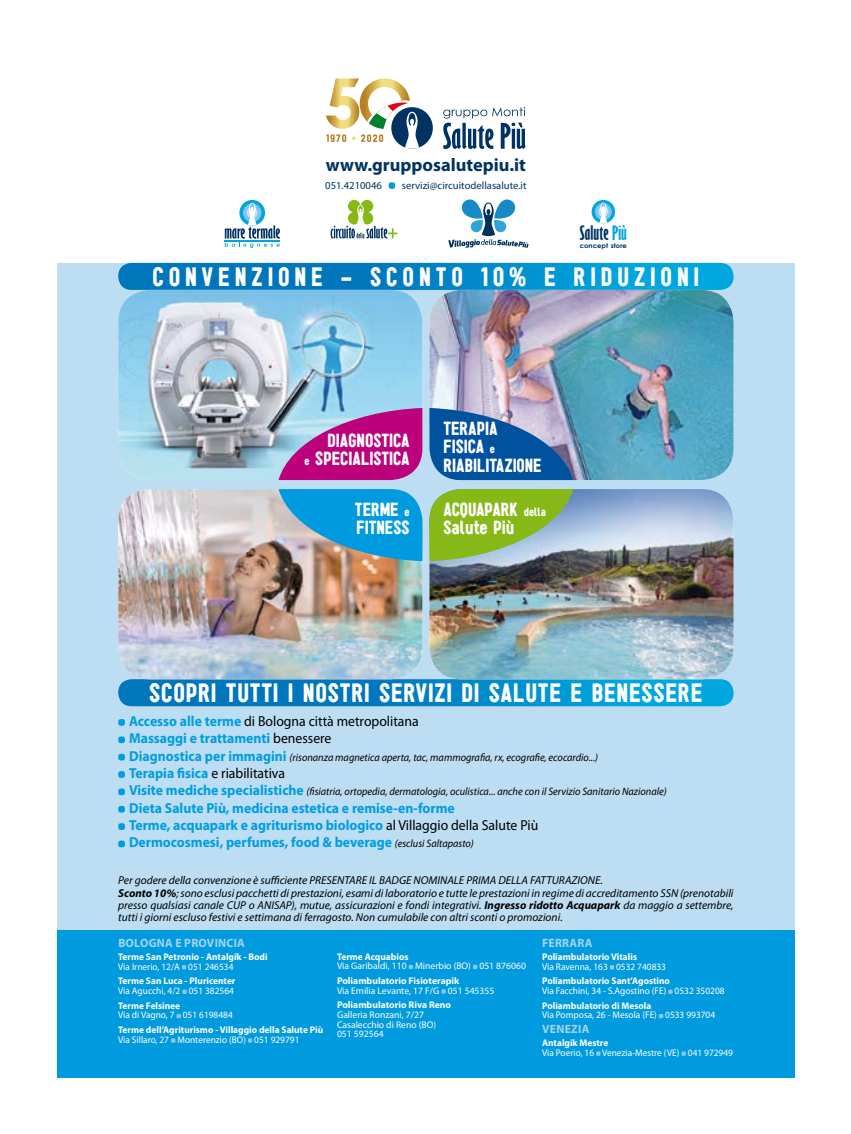
<style>
.page{position:relative;width:851px;height:1134px;background:#fff}
.page>*{position:absolute;margin:0;border:0;box-sizing:border-box;transform-origin:0 0}
.t1{font:27.75px "Sugo";letter-spacing:.025em;color:#fff}
.t2{font:27.75px "Sugo";letter-spacing:.17em;color:#fff}
.t3{font:19.75px/18.5px "Sugo";color:#fff}
.t4{font:700 extra-condensed 18.5px "Gill Sans";color:#003362;scale:1.1 1}
.t5{font:700 18.25px "Myriad Pro";color:#003362}
.t6{font:700 14.5px/17.2px "Myriad Pro";color:#009ee0;scale:.95 1}
.t7{font:14.5px "Myriad Pro";color:#000;scale:.95 1}
.t8{font:700 12px "Myriad Pro";letter-spacing:.02em;color:#a3d3ef}
.t9{font:italic 11.5px/12px "Myriad Pro";color:#000}
.t10{font:italic 10.75px "Myriad Pro";color:#000;scale:.95 1}
.t11{font:10.5px "Myriad Pro";color:#003362}
.t12{font:9.75px/9.8px "Myriad Pro";color:#fff}
.t13{font:700 9.75px "Myriad Pro";color:#fff}
.t14{font:700 6.5px "Century Gothic";color:#003362;scale:1.05 1}
.s1{color:#00a6de}
.s2{font-size:12.5px}
.s3{font-weight:400;color:#000}
.s4{font-weight:700;font-style:normal;font-size:14.5px;color:#009ee0}
.s5{font-weight:700;color:#009ee0}
.s6{font-weight:400;font-style:italic;font-size:10.75px;color:#000}
.s7{font-weight:700}
</style>
<div class="page">
<div style="left:57px;top:930px;width:737px;height:147px;background:#009bde"></div>
<div style="left:57px;top:263px;width:737px;height:667px;background:#bdddf2"></div>
<svg style="left:182px;top:965px;width:4px;height:4px"></svg>
<svg style="left:182px;top:989px;width:5px;height:5px"></svg>
<svg style="left:176px;top:1014px;width:5px;height:4px"></svg>
<svg style="left:171px;top:1038px;width:4px;height:5px"></svg>
<svg style="left:248px;top:1038px;width:4px;height:5px"></svg>
<svg style="left:408px;top:965px;width:5px;height:4px"></svg>
<svg style="left:473px;top:965px;width:4px;height:4px"></svg>
<svg style="left:441px;top:989px;width:4px;height:4px"></svg>
<svg style="left:609px;top:965px;width:5px;height:4px"></svg>
<svg style="left:668px;top:989px;width:4px;height:5px"></svg>
<svg style="left:658px;top:1014px;width:5px;height:4px"></svg>
<svg style="left:596px;top:1051px;width:4px;height:5px"></svg>
<svg style="left:681px;top:1051px;width:4px;height:5px"></svg>
<svg style="left:118px;top:679px;width:615px;height:27px;background:#048aca"></svg>
<svg style="left:118px;top:263px;width:615px;height:27px;background:#0289ca"></svg>
<div style="left:118px;top:719px;width:7px;height:7px;background:#009ee0;border-radius:2px"></div>
<div style="left:118px;top:736px;width:7px;height:7px;background:#009ee0;border-radius:2px"></div>
<div style="left:118px;top:754px;width:7px;height:6px;background:#009ee0;border-radius:2px"></div>
<div style="left:118px;top:771px;width:7px;height:7px;background:#009ee0;border-radius:2px"></div>
<div style="left:118px;top:788px;width:7px;height:7px;background:#009ee0;border-radius:2px"></div>
<div style="left:118px;top:806px;width:7px;height:6px;background:#009ee0;border-radius:2px"></div>
<div style="left:118px;top:823px;width:7px;height:7px;background:#009ee0;border-radius:2px"></div>
<div style="left:118px;top:840px;width:7px;height:7px;background:#009ee0;border-radius:2px"></div>
<img style="left:118px;top:290px;width:304px;height:190px">
<svg style="left:278px;top:408px;width:144px;height:72px;background:#b63c99"></svg>
<img style="left:118px;top:489px;width:304px;height:190px">
<svg style="left:278px;top:489px;width:144px;height:72px;background:#379fcc"></svg>
<img style="left:429px;top:290px;width:304px;height:190px">
<svg style="left:429px;top:408px;width:144px;height:72px;background:#346dab"></svg>
<img style="left:429px;top:489px;width:304px;height:190px">
<svg style="left:429px;top:489px;width:144px;height:72px;background:#8eb94d"></svg>
<svg style="left:239px;top:200px;width:26px;height:26px"></svg>
<svg style="left:224px;top:203px;width:56px;height:45px"></svg>
<svg style="left:330px;top:200px;width:67px;height:38px"></svg>
<svg style="left:448px;top:199px;width:80px;height:49px"></svg>
<svg style="left:591px;top:200px;width:24px;height:23px"></svg>
<svg style="left:594px;top:203px;width:17px;height:17px"></svg>
<svg style="left:599px;top:203px;width:8px;height:20px"></svg>
<svg style="left:443px;top:107px;width:82px;height:42px"></svg>
<div style="left:391px;top:107px;width:42px;height:42px;background:#003362;border-radius:50%"></div>
<svg style="left:326px;top:78px;width:93px;height:71px"></svg>
<div style="left:388px;top:182px;width:7px;height:7px;background:#009bde;border-radius:2px"></div>
<h3 class="t5" style="left:326px;top:153px;width:202px">www.grupposalutepiu.it</h3>
<p class="t11" style="left:325px;top:179px;width:58px">051.4210046</p>
<p class="t11" style="left:402px;top:179px;width:126px">servizi@circuitodellasalute.it</p>
<h3 class="t4" style="left:579px;top:222px;width:44px">Salute <span class="s1">Più</span></h3>
<p class="t14" style="left:579px;top:241px;width:46px">concept store</p>
<h1 class="t2" style="left:152px;top:259px;width:548px">CONVENZIONE - SCONTO 10% E RIDUZIONI</h1>
<h2 class="t3" style="left:304px;top:431px;width:106px;text-align:right">DIAGNOSTICA<br><span class="s2">E</span> SPECIALISTICA</h2>
<h2 class="t3" style="left:355px;top:499px;width:56px">TERME <span class="s2">E<br></span>FITNESS</h2>
<h2 class="t3" style="left:443px;top:418px;width:100px">TERAPIA<br>FISICA <span class="s2">E<br></span>RIABILITAZIONE</h2>
<h2 class="t3" style="left:443px;top:499px;width:104px">ACQUAPARK <span class="s2">DELLA<br></span>SALUTE PIÙ</h2>
<h1 class="t1" style="left:149px;top:676px;width:554px">SCOPRI TUTTI I NOSTRI SERVIZI DI SALUTE E BENESSERE</h1>
<p class="t6" style="left:129px;top:712px;width:306px">accesso alle terme <span class="s3">di Bologna città metropolitana<br></span>Massaggi e trattamenti <span class="s3">benessere</span></p>
<p class="t10" style="left:129px;top:750px;width:495px"><span class="s4">Diagnostica per immagini</span> (risonanza magnetica aperta, tac, mammografia, rx, ecografie, ecocardio...)</p>
<p class="t7" style="left:129px;top:764px;width:166px"><span class="s5">Terapia fisica</span> e riabilitativa</p>
<p class="t10" style="left:129px;top:785px;width:567px"><span class="s4">visite mediche specialistiche</span> (fisiatria, ortopedia, dermatologia, oculistica... anche con il Servizio Sanitario Nazionale)</p>
<p class="t6" style="left:129px;top:798px;width:432px">Dieta Salute più, medicina estetica e remise-en-forme<br>Terme, acquapark e agriturismo biologico <span class="s3">al Villaggio della Salute Più<br></span>Dermocosmesi, perfumes, food &amp; beverage <span class="s6">(esclusi Saltapasto)</span></p>
<p class="t9" style="left:118px;top:874px;width:616px">Per godere della convenzione è sufficiente PRESENTARE IL BADGE NOMINALE PRIMA DELLA FATTURAZIONE.<br><span class="s7">Sconto 10%</span>; sono esclusi pacchetti di prestazioni, esami di laboratorio e tutte le prestazioni in regime di accreditamento SSN (prenotabili presso qualsiasi canale CUP o ANISAP), mutue, assicurazioni e fondi integrativi. <span class="s7">Ingresso ridotto Acquapark</span> da maggio a settembre, tutti i giorni escluso festivi e settimana di ferragosto. Non cumulabile con altri sconti o promozioni.</p>
<p class="t8" style="left:118px;top:935px;width:128px">Bologna e provincia</p>
<p class="t13" style="left:118px;top:950px;width:151px">Terme San petronio - antalgik - Bodi</p>
<p class="t12" style="left:118px;top:961px;width:117px">Via Irnerio, 12/A 051 246534</p>
<p class="t13" style="left:118px;top:975px;width:119px">Terme San luca - pluricenter</p>
<p class="t12" style="left:118px;top:986px;width:117px">Via Agucchi, 4/2 051 382564</p>
<p class="t13" style="left:118px;top:999px;width:63px">Terme Felsinee</p>
<p class="t12" style="left:118px;top:1010px;width:116px">Via di Vagno, 7 051 6198484</p>
<p class="t13" style="left:118px;top:1023px;width:206px">Terme dell’agriturismo - villaggio della Salute più</p>
<p class="t12" style="left:118px;top:1034px;width:183px">Via Sillaro, 27 Monterenzio (BO) 051 929791</p>
<p class="t13" style="left:337px;top:950px;width:73px">Terme acquabios</p>
<p class="t12" style="left:337px;top:961px;width:190px">Via Garibaldi, 110 Minerbio (BO) 051 876060</p>
<p class="t13" style="left:337px;top:974px;width:124px">poliambulatorio Fisioterapik</p>
<p class="t12" style="left:337px;top:985px;width:159px">Via Emilia Levante, 17 F/G 051 545355</p>
<p class="t13" style="left:337px;top:999px;width:116px">poliambulatorio riva reno</p>
<p class="t12" style="left:337px;top:1010px;width:101px">Galleria Ronzani, 7/27<br>Casalecchio di Reno (BO)<br>051 592564</p>
<p class="t8" style="left:542px;top:935px;width:52px">Ferrara</p>
<p class="t13" style="left:542px;top:950px;width:96px">poliambulatorio vitalis</p>
<p class="t12" style="left:542px;top:961px;width:125px">Via Ravenna, 163 0532 740833</p>
<p class="t13" style="left:542px;top:975px;width:129px">poliambulatorio Sant’agostino</p>
<p class="t12" style="left:542px;top:986px;width:184px">Via Facchini, 34 - S.Agostino (FE) 0532 350208</p>
<p class="t13" style="left:542px;top:999px;width:111px">poliambulatorio di Mesola</p>
<p class="t12" style="left:542px;top:1010px;width:174px">Via Pomposa, 26 - Mesola (FE) 0533 993704</p>
<p class="t8" style="left:542px;top:1021px;width:49px">venezia</p>
<p class="t13" style="left:542px;top:1036px;width:68px">antalgik Mestre</p>
<p class="t12" style="left:542px;top:1047px;width:192px">Via Poerio, 16 Venezia-Mestre (VE) 041 972949</p>
</div>
